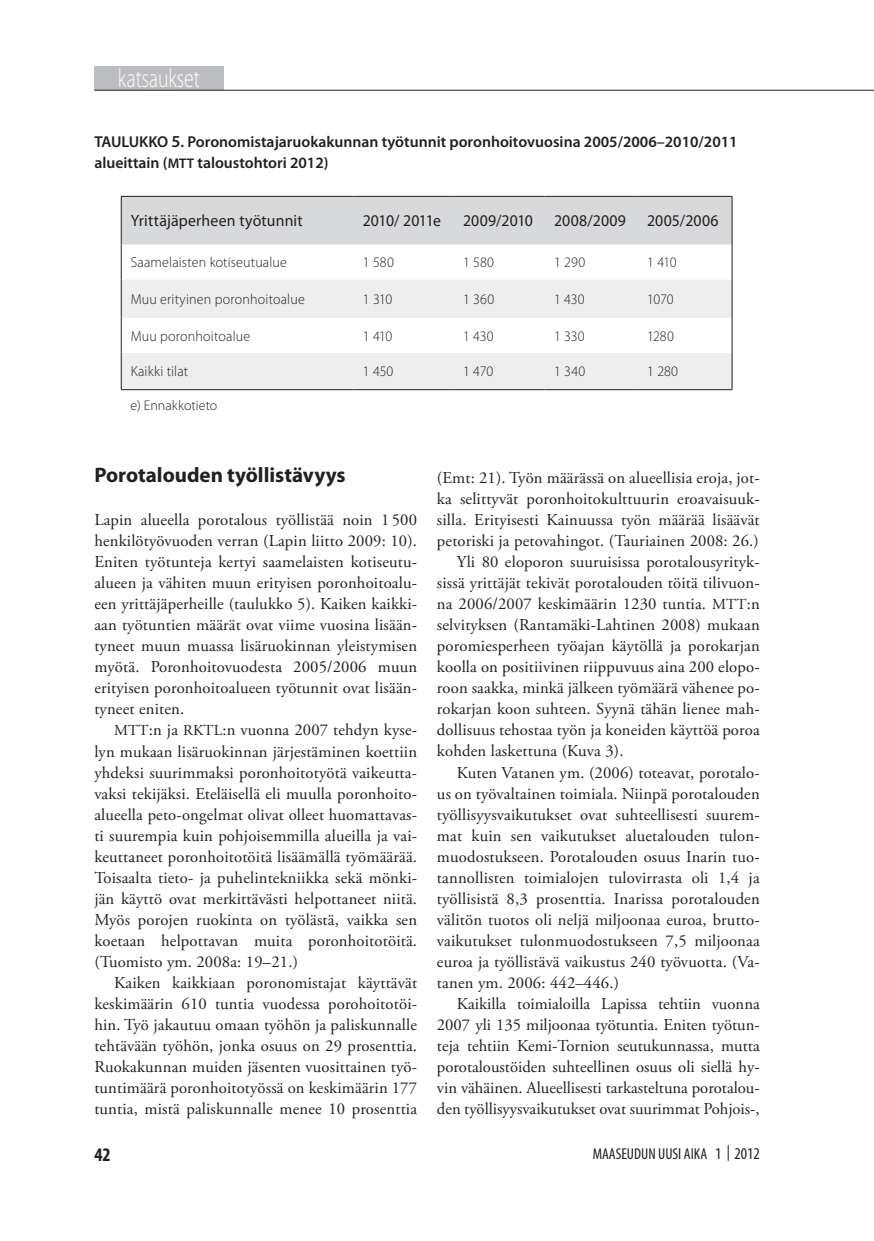
<style>
.page{position:relative;width:874px;height:1241px;background:#fff}
.page>*{position:absolute;margin:0;border:0;box-sizing:border-box;transform-origin:0 0}
.MUA_ylälaatikko{font:300 26.25px "Myriad Pro";color:#fff;scale:.75 1}
.VÄLIOTSIKKO{font:700 21px "Myriad Pro";color:#231f20}
.t1{font:700 condensed 19.25px "Myriad Pro";color:#231f20}
.LEIPIS{font:16.62px/21px "Adobe Garamond Pro";letter-spacing:.01em;color:#231f20;text-align:justify}
.EKA{font:16.62px/21px "Adobe Garamond Pro";letter-spacing:.01em;color:#231f20;text-align:justify}
.taulukon_sisältö_lig{font:16.45px "Myriad Pro";letter-spacing:.01em;color:#231f20;scale:.96 1}
.taulukon_sisältö_lig-2{font:16.45px "Myriad Pro";letter-spacing:-.03em;color:#231f20;scale:.96 1}
.KUVATEKSTI{font:600 15.75px/21px "Myriad Pro";color:#231f20}
.t2{font:condensed 15.75px "Myriad Pro";color:#231f20}
.taulukon_sisältö_lig-3{font:300 14.53px "Myriad Pro";letter-spacing:.01em;color:#231f20;scale:.96 1}
.KUVATEKSTI-2{font:300 14px "Myriad Pro";color:#231f20}
.s1{font-size:16.8px}
.s2{font-size:14px}
.s3{font-size:15.22px}
.s4{font-size:16.45px}
</style>
<div class="page">
<div style="left:94px;top:67px;width:129px;height:23px;background:#bcbdc0"></div>
<div style="left:122px;top:197px;width:609px;height:47px;background:#d8d9db"></div>
<svg style="left:122px;top:280px;width:609px;height:109px;fill:#eeeeef"></svg>
<hr style="left:121px;top:196px;width:232px;height:1px;background:#231f20">
<hr style="left:121px;top:196px;width:1px;height:48px;background:#231f20">
<hr style="left:353px;top:196px;width:100px;height:1px;background:#231f20">
<hr style="left:453px;top:196px;width:91px;height:1px;background:#231f20">
<hr style="left:544px;top:196px;width:93px;height:1px;background:#231f20">
<hr style="left:637px;top:196px;width:95px;height:1px;background:#231f20">
<hr style="left:731px;top:196px;width:1px;height:48px;background:#231f20">
<hr style="left:121px;top:244px;width:1px;height:36px;background:#231f20">
<hr style="left:731px;top:244px;width:1px;height:36px;background:#231f20">
<hr style="left:121px;top:280px;width:1px;height:38px;background:#231f20">
<hr style="left:731px;top:280px;width:1px;height:38px;background:#231f20">
<hr style="left:121px;top:318px;width:1px;height:35px;background:#231f20">
<hr style="left:731px;top:318px;width:1px;height:35px;background:#231f20">
<hr style="left:121px;top:353px;width:1px;height:36px;background:#231f20">
<hr style="left:731px;top:353px;width:1px;height:36px;background:#231f20">
<hr style="left:121px;top:389px;width:232px;height:1px;background:#231f20">
<hr style="left:353px;top:389px;width:100px;height:1px;background:#231f20">
<hr style="left:453px;top:389px;width:91px;height:1px;background:#231f20">
<hr style="left:544px;top:389px;width:93px;height:1px;background:#231f20">
<hr style="left:637px;top:389px;width:95px;height:1px;background:#231f20">
<hr style="left:94px;top:90px;width:779px;height:1px;background:#231f20">
<p class="MUA_ylälaatikko" style="left:118px;top:62px;width:111px">katsaukset</p>
<p class="KUVATEKSTI" style="left:94px;top:130px;width:644px">TAULUKKO <span class="s1">5</span>. Poronomistajaruokakunnan työtunnit poronhoitovuosina 2005/2006–2010/2011 alueittain (<span class="s2">MTT</span> taloustohtori 2012)</p>
<p class="taulukon_sisältö_lig" style="left:131px;top:211px;width:180px">Yrittäjäperheen työtunnit</p>
<p class="taulukon_sisältö_lig-2" style="left:362px;top:211px;width:83px">2010/ 2011e</p>
<p class="taulukon_sisältö_lig" style="left:463px;top:211px;width:74px">2009/2010</p>
<p class="taulukon_sisältö_lig" style="left:553px;top:211px;width:76px">2008/2009</p>
<p class="taulukon_sisältö_lig" style="left:646px;top:211px;width:76px">2005/2006</p>
<p class="taulukon_sisältö_lig-3" style="left:131px;top:254px;width:164px">Saamelaisten kotiseutualue</p>
<p class="taulukon_sisältö_lig-3" style="left:362px;top:254px;width:34px">1 580</p>
<p class="taulukon_sisältö_lig-3" style="left:463px;top:254px;width:34px">1 580</p>
<p class="taulukon_sisältö_lig-3" style="left:553px;top:254px;width:34px">1 290</p>
<p class="taulukon_sisältö_lig-3" style="left:646px;top:254px;width:32px">1 410</p>
<p class="taulukon_sisältö_lig-3" style="left:131px;top:290px;width:183px">Muu erityinen poronhoitoalue</p>
<p class="taulukon_sisältö_lig-3" style="left:362px;top:290px;width:32px">1 310</p>
<p class="taulukon_sisältö_lig-3" style="left:463px;top:290px;width:34px">1 360</p>
<p class="taulukon_sisältö_lig-3" style="left:553px;top:290px;width:33px">1 430</p>
<p class="taulukon_sisältö_lig-3" style="left:646px;top:290px;width:29px">1070</p>
<p class="taulukon_sisältö_lig-3" style="left:131px;top:327px;width:126px">Muu poronhoitoalue</p>
<p class="taulukon_sisältö_lig-3" style="left:362px;top:327px;width:32px">1 410</p>
<p class="taulukon_sisältö_lig-3" style="left:463px;top:327px;width:33px">1 430</p>
<p class="taulukon_sisältö_lig-3" style="left:553px;top:327px;width:33px">1 330</p>
<p class="taulukon_sisältö_lig-3" style="left:646px;top:327px;width:29px">1280</p>
<p class="taulukon_sisältö_lig-3" style="left:131px;top:363px;width:61px">Kaikki tilat</p>
<p class="taulukon_sisältö_lig-3" style="left:362px;top:363px;width:33px">1 450</p>
<p class="taulukon_sisältö_lig-3" style="left:463px;top:363px;width:33px">1 470</p>
<p class="taulukon_sisältö_lig-3" style="left:553px;top:363px;width:34px">1 340</p>
<p class="taulukon_sisältö_lig-3" style="left:646px;top:363px;width:34px">1 280</p>
<p class="KUVATEKSTI-2" style="left:130px;top:397px;width:88px">e) Ennakkotieto</p>
<p class="VÄLIOTSIKKO" style="left:94px;top:461px;width:253px">Porotalouden työllistävyys</p>
<p class="EKA" style="left:94px;top:510px;width:324px">Lapin alueella porotalous työllistää noin 1 500 henkilötyövuoden verran (Lapin liitto 2009: 10).<br>Eniten työtunteja kertyi saamelaisten kotiseutu&shy;alueen ja vähiten muun erityisen poronhoitoalu&shy;een yrittäjäperheille (taulukko 5). Kaiken kaikki&shy;aan työtuntien määrät ovat viime vuosina lisään&shy;tyneet muun muassa lisäruokinnan yleistymisen myötä. Poronhoitovuodesta 2005/2006 muun erityisen poronhoitoalueen työtunnit ovat lisään&shy;tyneet eniten.</p>
<p class="LEIPIS" style="left:94px;top:720px;width:324px;text-indent:20px"><span class="s3">MTT</span>:n ja <span class="s3">RKTL</span>:n vuonna 2007 tehdyn kyse&shy;lyn mukaan lisäruokinnan järjestäminen koettiin yhdeksi suurimmaksi poronhoitotyötä vaikeutta&shy;vaksi tekijäksi. Eteläisellä eli muulla poronhoito&shy;alueella peto-ongelmat olivat olleet huomattavas&shy;ti suurempia kuin pohjoisemmilla alueilla ja vai&shy;keuttaneet poronhoitotöitä lisäämällä työmäärää.<br>Toisaalta tieto- ja puhelintekniikka sekä mönki&shy;jän käyttö ovat merkittävästi helpottaneet niitä.<br>Myös porojen ruokinta on työlästä, vaikka sen koetaan helpottavan muita poronhoitotöitä. (Tuomisto ym. 2008a: 19–21.)</p>
<p class="LEIPIS" style="left:94px;top:972px;width:324px;text-indent:20px">Kaiken kaikkiaan poronomistajat käyttävät keskimäärin 610 tuntia vuodessa porohoitotöi&shy;hin. Työ jakautuu omaan työhön ja paliskunnalle tehtävään työhön, jonka osuus on 29 prosenttia.<br>Ruokakunnan muiden jäsenten vuosittainen työ&shy;tuntimäärä poronhoitotyössä on keskimäärin 177 tuntia, mistä paliskunnalle menee 10 prosenttia</p>
<p class="LEIPIS" style="left:437px;top:468px;width:324px">(Emt: 21). Työn määrässä on alueellisia eroja, jot&shy;ka selittyvät poronhoitokulttuurin eroavaisuuk&shy;silla. Erityisesti Kainuussa työn määrää lisäävät petoriski ja petovahingot. (Tauriainen 2008: 26.)</p>
<p class="LEIPIS" style="left:437px;top:552px;width:324px;text-indent:20px">Yli 80 eloporon suuruisissa porotalousyrityk&shy;sissä yrittäjät tekivät porotalouden töitä tilivuon&shy;na 2006/2007 keskimäärin 1230 tuntia. <span class="s3">MTT</span>:n selvityksen (Rantamäki-Lahtinen 2008) mukaan poromiesperheen työajan käytöllä ja porokarjan koolla on positiivinen riippuvuus aina 200 elopo&shy;roon saakka, minkä jälkeen työmäärä vähenee po&shy;rokarjan koon suhteen. Syynä tähän lienee mah&shy;dollisuus tehostaa työn ja koneiden käyttöä poroa kohden laskettuna (Kuva 3).</p>
<p class="LEIPIS" style="left:437px;top:762px;width:324px;text-indent:20px">Kuten Vatanen ym. (2006) toteavat, porotalo&shy;us on työvaltainen toimiala. Niinpä porotalouden työllisyysvaikutukset ovat suhteellisesti suurem&shy;mat kuin sen vaikutukset aluetalouden tulon&shy;muodostukseen. Porotalouden osuus Inarin tuo&shy;tannollisten toimialojen tulovirrasta oli 1,4 ja työllisistä 8,3 prosenttia. Inarissa porotalouden välitön tuotos oli neljä miljoonaa euroa, brutto&shy;vaikutukset tulonmuodostukseen 7,5 miljoonaa euroa ja työllistävä vaikustus 240 työvuotta. (Va&shy;tanen ym. 2006: 442–446.)</p>
<p class="LEIPIS" style="left:437px;top:993px;width:324px;text-indent:20px">Kaikilla toimialoilla Lapissa tehtiin vuonna 2007 yli 135 miljoonaa työtuntia. Eniten työtun&shy;teja tehtiin Kemi-Tornion seutukunnassa, mutta porotaloustöiden suhteellinen osuus oli siellä hy&shy;vin vähäinen. Alueellisesti tarkasteltuna porotalou&shy;den työllisyysvaikutukset ovat suurimmat Pohjois-,</p>
<p class="t1" style="left:94px;top:1142px;width:18px">42</p>
<p class="t2" style="left:592px;top:1143px;width:168px">MAASEUDUN UUSI AIKA <span class="s4">1</span> | <span class="s4">2012</span></p>
</div>
